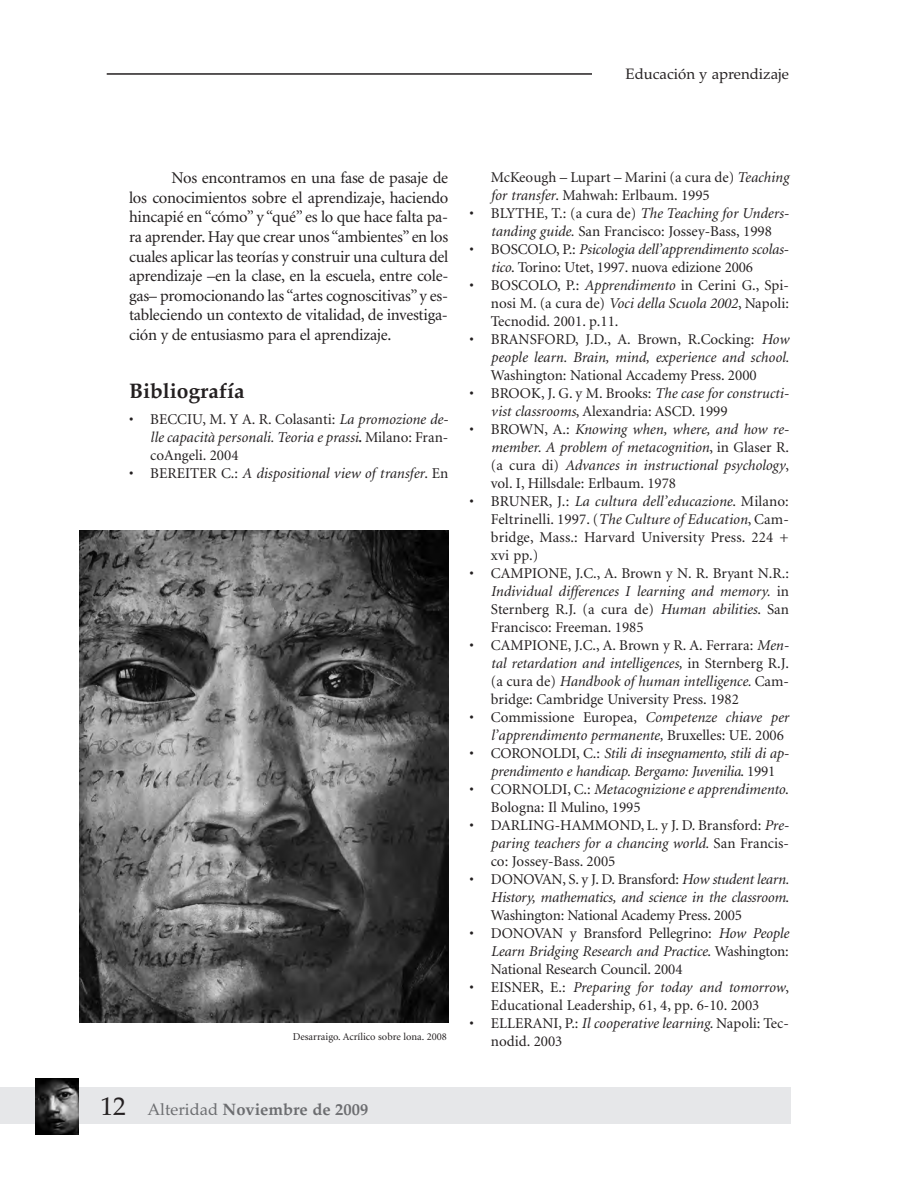
<style>
.page{position:relative;width:918px;height:1188px;background:#fff}
.page>*{position:absolute;margin:0;border:0;box-sizing:border-box;transform-origin:0 0}
.t1{font:700 21px "Palatino";color:#231f20}
.t2{font:16.5px/19.5px "Minion";letter-spacing:-.015em;color:#231f20;text-align:justify}
.t3{font:700 16.5px "Palatino";color:#6c6d70}
.t4{font:15px/18px "Minion";color:#231f20;text-align:justify}
.t5{font:italic 15px/18px "Minion";color:#231f20;text-align:right}
.t6{font:15px "Palatino";color:#231f20}
.t7{font:10.5px "Minion";color:#231f20}
.s1{font-style:italic}
.s2{font-weight:600}
.s3{font-style:normal}
.s4{font-weight:400;font-size:25.5px;color:#231f20}
.s5{font-weight:400}
</style>
<div class="page">
<div style="left:0;top:1087px;width:790px;height:37px;background:#e6e7e9"></div>
<hr style="left:107px;top:73px;width:575px;height:2px;background:#231f20">
<div style="left:592px;top:64px;width:198px;height:23px;background:#fff"></div>
<img style="left:36px;top:1078px;width:42px;height:56px">
<img style="left:80px;top:530px;width:368px;height:492px">
<p class="t6" style="left:626px;top:65px;width:165px">Educación y aprendizaje</p>
<p class="t2" style="left:129px;top:170px;width:321px;text-indent:43px">Nos encontramos en una fase de pasaje de los conocimientos sobre el aprendizaje, haciendo hincapié en “cómo” y “qué” es lo que hace falta pa&shy;ra aprender. Hay que crear unos “ambientes”en los cuales aplicar las teorías y construir una cultura del aprendizaje –en la clase, en la escuela, entre cole&shy;gas– promocionando las “artes cognoscitivas” y es&shy;tableciendo un contexto de vitalidad, de investiga&shy;ción y de entusiasmo para el aprendizaje.</p>
<h1 class="t1" style="left:129px;top:378px;width:117px">Bibliografía</h1>
<p class="t4" style="left:150px;top:411px;width:300px;text-indent:-21px">• BECCIU, M. Y A. R. Colasanti: <span class="s1">La promozione de&shy;lle capacità personali. Teoria e prassi</span><span class="s2">.</span> Milano: Fran&shy;coAngeli. 2004</p>
<p class="t5" style="left:129px;top:465px;width:321px"><span class="s3">• BEREITER C.:</span> A dispositional view of transfer<span class="s3">. En</span></p>
<p class="t7" style="left:293px;top:1033px;width:156px">Desarraigo. Acrílico sobre lona. 2008</p>
<p class="t3" style="left:101px;top:1100px;width:269px"><span class="s4">12</span> <span class="s5">Alteridad</span> Noviembre de 2009</p>
<p class="t4" style="left:491px;top:170px;width:300px">McKeough – Lupart – Marini (a cura de) <span class="s1">Teaching for transfer</span>. Mahwah: Erlbaum. 1995</p>
<p class="t4" style="left:470px;top:206px;width:321px;text-align:center">• BLYTHE, T.: (a cura de) <span class="s1">The Teaching for Unders&shy;tanding guide.</span> San Francisco: Jossey-Bass, 1998</p>
<p class="t4" style="left:491px;top:242px;width:299px;text-indent:-21px">• BOSCOLO, P.: <span class="s1">Psicologia dell’apprendimento scolas&shy;tico</span>. Torino: Utet, 1997. nuova edizione 2006</p>
<p class="t4" style="left:491px;top:278px;width:300px;text-indent:-21px">• BOSCOLO, P.: <span class="s1">Apprendimento</span> in Cerini G., Spi&shy;nosi M. (a cura de) <span class="s1">Voci della Scuola 2002</span>, Napoli:<br>Tecnodid. 2001. p.11.</p>
<p class="t5" style="left:470px;top:332px;width:321px"><span class="s3">• BRANSFORD, J.D., A. Brown, R.Cocking:</span> How people learn. Brain, mind, experience and school.</p>
<p class="t4" style="left:491px;top:368px;width:267px">Washington: National Accademy Press. 2000</p>
<p class="t4" style="left:491px;top:386px;width:300px;text-indent:-21px">• BROOK, J. G. y M. Brooks: <span class="s1">The case for constructi&shy;vist classrooms</span>, Alexandria: ASCD. 1999</p>
<p class="t5" style="left:491px;top:422px;width:300px;text-align:justify;text-indent:-21px"><span class="s3">• BROWN, A.:</span> Knowing when, where, and how re&shy;member. A problem of metacognition<span class="s3">, in Glaser R. (a cura di)</span> Advances in instructional psychology<span class="s3">, vol. I, Hillsdale: Erlbaum. 1978</span></p>
<p class="t4" style="left:491px;top:494px;width:300px;text-indent:-21px">• BRUNER, J.: <span class="s1">La cultura dell’educazione</span>. Milano:<br>Feltrinelli. 1997. (<span class="s1">The Culture of Education</span>, Cam&shy;bridge, Mass.: Harvard University Press. 224 + xvi pp.)</p>
<p class="t4" style="left:491px;top:566px;width:300px;text-indent:-21px">• CAMPIONE, J.C., A. Brown y N. R. Bryant N.R.:<br><span class="s1">Individual differences I learning and memory.</span> in Sternberg R.J. (a cura de) <span class="s1">Human abilities</span>. San Francisco: Freeman. 1985</p>
<p class="t4" style="left:491px;top:638px;width:300px;text-indent:-21px">• CAMPIONE, J.C., A. Brown y R. A. Ferrara: <span class="s1">Men&shy;tal retardation and intelligences,</span> in Sternberg R.J. (a cura de) <span class="s1">Handbook of human intelligence.</span> Cam&shy;bridge: Cambridge University Press. 1982</p>
<p class="t5" style="left:491px;top:710px;width:299px;text-align:left;text-indent:-21px"><span class="s3">• Commissione Europea,</span> Competenze chiave per l’apprendimento permanente, <span class="s3">Bruxelles: UE. 2006</span></p>
<p class="t5" style="left:470px;top:746px;width:321px;text-align:center"><span class="s3">• CORONOLDI, C.:</span> Stili di insegnamento, stili di ap&shy;prendimento e handicap. Bergamo: Juvenilia<span class="s3">. 1991</span></p>
<p class="t4" style="left:491px;top:782px;width:300px;text-indent:-21px">• CORNOLDI, C.: <span class="s1">Metacognizione e apprendimento</span>.<br>Bologna: Il Mulino, 1995</p>
<p class="t4" style="left:491px;top:818px;width:300px;text-indent:-21px">• DARLING-HAMMOND, L. y J. D. Bransford: <span class="s1">Pre&shy;paring teachers for a chancing world.</span> San Francis&shy;co: Jossey-Bass. 2005</p>
<p class="t4" style="left:491px;top:872px;width:300px;text-indent:-21px">• DONOVAN, S. y J. D. Bransford: <span class="s1">How student learn.<br>History, mathematics, and science in the classroom</span>.<br>Washington: National Academy Press. 2005</p>
<p class="t4" style="left:491px;top:926px;width:300px;text-indent:-21px">• DONOVAN y Bransford Pellegrino: <span class="s1">How People Learn Bridging Research and Practice</span>. Washington:<br>National Research Council. 2004</p>
<p class="t4" style="left:470px;top:980px;width:321px;text-align:center">• EISNER, E.: <span class="s1">Preparing for today and tomorrow</span>,<br>Educational Leadership, 61, 4, pp. 6-10. 2003</p>
<p class="t4" style="left:491px;top:1016px;width:300px;text-indent:-21px">• ELLERANI, P.: <span class="s1">Il cooperative learning</span>. Napoli: Tec&shy;nodid. 2003</p>
</div>
